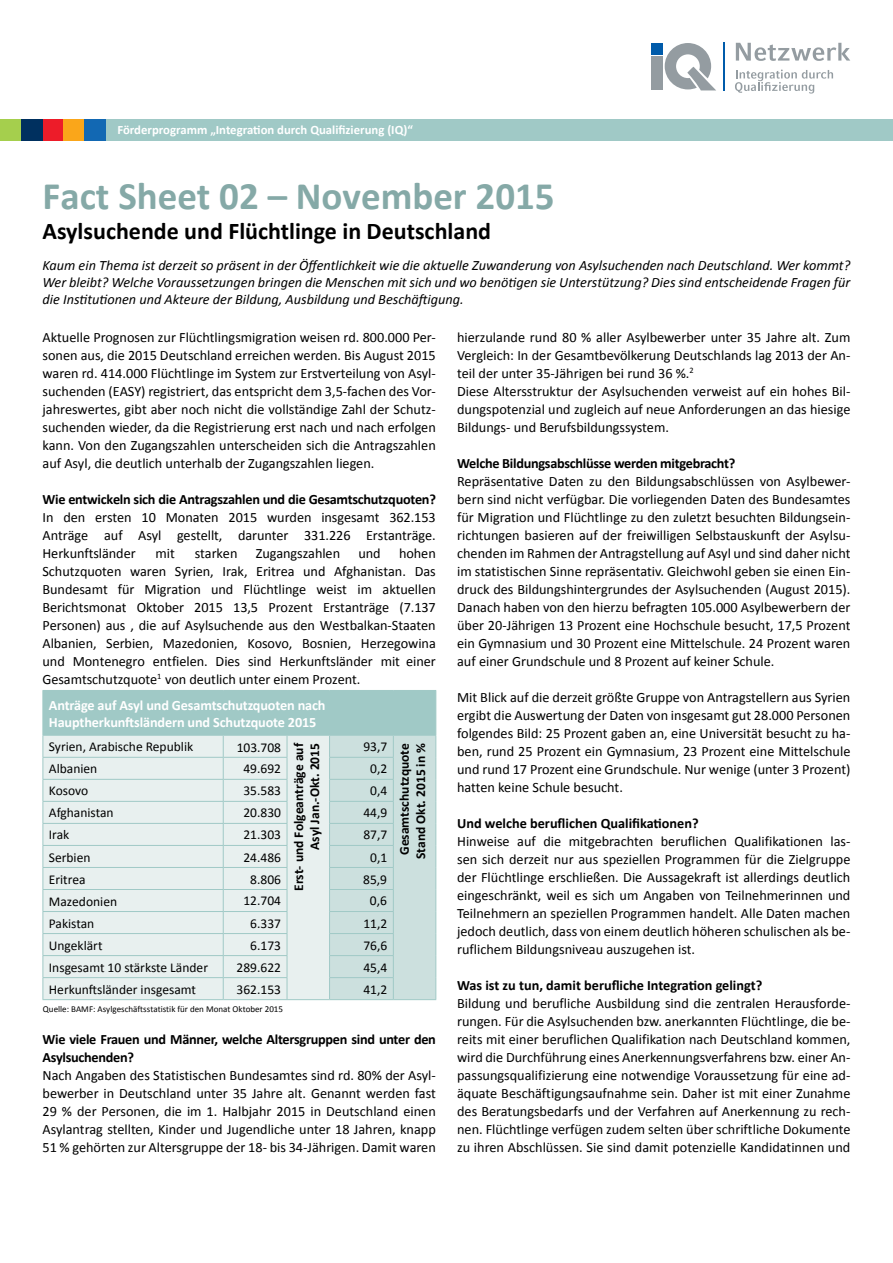
<style>
.page{position:relative;width:893px;height:1263px;background:#fff}
.page>*{position:absolute;margin:0;border:0;box-sizing:border-box;transform-origin:0 0}
.t1{font:700 39px "Calibri";color:#85a9a7}
.t2{font:700 24px "Calibri";color:#000}
.t3{font:14.25px/18px "Calibri";color:#000;text-align:justify}
.t4{font:italic 14.25px/17.1px "Calibri";color:#000;text-align:justify}
.t5{font:700 14.25px/18px "Calibri";letter-spacing:-.02em;color:#000}
.t6{font:700 14.25px "Calibri";color:#000}
.t7{font:700 14.25px/17.1px "Calibri";letter-spacing:-.01em;color:#fff}
.t8{font:13.5px "Calibri";color:#000}
.t9{font:700 13.5px/16.2px "Calibri";color:#000;text-align:right}
.t10{font:700 12.75px "Calibri";color:#fff}
.t11{font:9px "Calibri";color:#000}
</style>
<div class="page">
<svg style="left:43px;top:690px;width:393px;height:310px;background:#d4e5e3"></svg>
<hr style="left:330px;top:999px;width:63px;height:1px;background:#a0c9c6">
<div style="left:652px;top:56px;width:11px;height:34px;background:#949ca1"></div>
<div style="left:652px;top:43px;width:11px;height:11px;background:#005baa"></div>
<svg style="left:665px;top:43px;width:51px;height:47px"></svg>
<hr style="left:723px;top:43px;width:1px;height:48px;background:#005baa">
<svg style="left:735px;top:70px;width:98px;height:24px"></svg>
<svg style="left:736px;top:43px;width:114px;height:18px"></svg>
<div style="left:65px;top:119px;width:828px;height:21px;background:#a0c9c6"></div>
<div style="left:42px;top:119px;width:21px;height:21px;background:#ed1c29"></div>
<div style="left:0;top:119px;width:21px;height:21px;background:#a5cf4d"></div>
<div style="left:63px;top:119px;width:21px;height:21px;background:#faa61a"></div>
<div style="left:84px;top:119px;width:21px;height:21px;background:#1268b3"></div>
<div style="left:21px;top:119px;width:21px;height:21px;background:#00305f"></div>
<p class="t10" style="left:117px;top:122px;width:297px">Förderprogramm „Integration durch Qualifizierung (IQ)“</p>
<h1 class="t1" style="left:43px;top:171px;width:514px">Fact Sheet 02 – November 2015</h1>
<h2 class="t2" style="left:43px;top:215px;width:450px">Asylsuchende und Flüchtlinge in Deutschland</h2>
<p class="t4" style="left:43px;top:256px;width:809px">Kaum ein Thema ist derzeit so präsent in der Öffentlichkeit wie die aktuelle Zuwanderung von Asylsuchenden nach Deutschland. Wer kommt?<br>Wer bleibt? Welche Voraussetzungen bringen die Menschen mit sich und wo benötigen sie Unterstützung? Dies sind entscheidende Fragen für die Institutionen und Akteure der Bildung, Ausbildung und Beschäftigung.</p>
<p class="t3" style="left:43px;top:328px;width:395px">Aktuelle Prognosen zur Flüchtlingsmigration weisen rd. 800.000 Per&shy;sonen aus, die 2015 Deutschland erreichen werden. Bis August 2015 waren rd. 414.000 Flüchtlinge im System zur Erstverteilung von Asyl&shy;suchenden (EASY) registriert, das entspricht dem 3,5-fachen des Vor&shy;jahreswertes, gibt aber noch nicht die vollständige Zahl der Schutz&shy;suchenden wieder, da die Registrierung erst nach und nach erfolgen kann. Von den Zugangszahlen unterscheiden sich die Antragszahlen auf Asyl, die deutlich unterhalb der Zugangszahlen liegen.</p>
<p class="t5" style="left:43px;top:490px;width:395px">Wie entwickeln sich die Antragszahlen und die Gesamtschutzquoten?</p>
<p class="t3" style="left:43px;top:508px;width:395px">In den ersten 10 Monaten 2015 wurden insgesamt 362.153<br>Anträge auf Asyl gestellt, darunter 331.226 Erstanträge.<br>Herkunftsländer</p>
<p class="t3" style="left:43px;top:544px;width:395px;text-indent:356px">hohen Schutzquoten waren Syrien, Irak, Eritrea und Afghanistan. Das Bundesamt für Migration und Flüchtlinge weist im aktuellen Berichtsmonat Oktober 2015 13,5 Prozent Erstanträge (7.137<br>Personen) aus , die auf Asylsuchende aus den Westbalkan-Staaten Albanien, Serbien, Mazedonien, Kosovo, Bosnien, Herzegowina und Montenegro entfielen. Dies sind Herkunftsländer mit einer Gesamtschutzquote<sup>1</sup> von deutlich unter einem Prozent.</p>
<p class="t7" style="left:49px;top:696px;width:278px">Anträge auf Asyl und Gesamtschutzquoten nach<br>Hauptherkunftsländern und Schutzquote 2015</p>
<p class="t8" style="left:49px;top:738px;width:146px">Syrien, Arabische Republik</p>
<p class="t8" style="left:237px;top:738px;width:46px">103.708</p>
<p class="t8" style="left:363px;top:738px;width:25px">93,7</p>
<p class="t8" style="left:49px;top:760px;width:50px">Albanien</p>
<p class="t8" style="left:243px;top:759px;width:39px">49.692</p>
<p class="t8" style="left:370px;top:760px;width:19px">0,2</p>
<p class="t8" style="left:49px;top:782px;width:41px">Kosovo</p>
<p class="t8" style="left:243px;top:782px;width:39px">35.583</p>
<p class="t8" style="left:370px;top:782px;width:19px">0,4</p>
<p class="t8" style="left:49px;top:804px;width:66px">Afghanistan</p>
<p class="t8" style="left:243px;top:803px;width:39px">20.830</p>
<p class="t8" style="left:363px;top:804px;width:25px">44,9</p>
<p class="t8" style="left:49px;top:826px;width:22px">Irak</p>
<p class="t8" style="left:243px;top:826px;width:39px">21.303</p>
<p class="t8" style="left:363px;top:826px;width:25px">87,7</p>
<p class="t8" style="left:49px;top:848px;width:43px">Serbien</p>
<p class="t8" style="left:243px;top:848px;width:39px">24.486</p>
<p class="t8" style="left:370px;top:848px;width:19px">0,1</p>
<p class="t8" style="left:49px;top:870px;width:38px">Eritrea</p>
<p class="t8" style="left:250px;top:870px;width:32px">8.806</p>
<p class="t8" style="left:363px;top:870px;width:25px">85,9</p>
<p class="t8" style="left:49px;top:892px;width:70px">Mazedonien</p>
<p class="t8" style="left:243px;top:891px;width:39px">12.704</p>
<p class="t8" style="left:370px;top:891px;width:19px">0,6</p>
<p class="t8" style="left:49px;top:914px;width:47px">Pakistan</p>
<p class="t8" style="left:250px;top:914px;width:32px">6.337</p>
<p class="t8" style="left:363px;top:914px;width:25px">11,2</p>
<p class="t8" style="left:49px;top:937px;width:55px">Ungeklärt</p>
<p class="t8" style="left:250px;top:936px;width:32px">6.173</p>
<p class="t8" style="left:363px;top:937px;width:25px">76,6</p>
<p class="t8" style="left:49px;top:959px;width:161px">Insgesamt 10 stärkste Länder</p>
<p class="t8" style="left:237px;top:959px;width:46px">289.622</p>
<p class="t8" style="left:363px;top:959px;width:25px">45,4</p>
<p class="t8" style="left:49px;top:981px;width:149px">Herkunftsländer insgesamt</p>
<p class="t8" style="left:237px;top:981px;width:46px">362.153</p>
<p class="t8" style="left:363px;top:980px;width:25px">41,2</p>
<p class="t11" style="left:43px;top:1004px;width:242px">Quelle: BAMF: Asylgeschäftsstatistik für den Monat Oktober 2015</p>
<p class="t5" style="left:43px;top:1030px;width:395px">Wie viele Frauen und Männer, welche Altersgruppen sind unter den<br>Asylsuchenden?</p>
<p class="t3" style="left:43px;top:1066px;width:395px">Nach Angaben des Statistischen Bundesamtes sind rd. 80% der Asyl&shy;bewerber in Deutschland unter 35 Jahre alt. Genannt werden fast 29 % der Personen, die im 1. Halbjahr 2015 in Deutschland einen Asylantrag stellten, Kinder und Jugendliche unter 18 Jahren, knapp 51 % gehörten zur Altersgruppe der 18- bis 34-Jährigen. Damit waren</p>
<p class="t3" style="left:156px;top:544px;width:21px">mit</p>
<p class="t3" style="left:195px;top:544px;width:44px">starken</p>
<p class="t3" style="left:256px;top:544px;width:86px">Zugangszahlen</p>
<p class="t3" style="left:358px;top:544px;width:24px">und</p>
<p class="t9" style="left:290px;top:891px;width:150px;rotate:-90deg">Erst- und Folgeanträge auf<br>Asyl Jan.-Okt. 2015</p>
<p class="t9" style="left:396px;top:859px;width:118px;text-align:center;rotate:-90deg">Gesamtschutzquote<br>Stand Okt. 2015 in %</p>
<p class="t3" style="left:457px;top:328px;width:395px;text-align:left">hierzulande rund 80 % aller Asylbewerber unter 35 Jahre alt. Zum Vergleich: In der Gesamtbevölkerung Deutschlands lag 2013 der An&shy;teil der unter 35-Jährigen bei rund 36 %.<sup>2<br></sup>Diese Altersstruktur der Asylsuchenden verweist auf ein hohes Bil&shy;dungspotenzial und zugleich auf neue Anforderungen an das hiesige Bildungs- und Berufsbildungssystem.</p>
<p class="t5" style="left:457px;top:454px;width:280px">Welche Bildungsabschlüsse werden mitgebracht?</p>
<p class="t3" style="left:457px;top:472px;width:395px">Repräsentative Daten zu den Bildungsabschlüssen von Asylbewer&shy;bern sind nicht verfügbar. Die vorliegenden Daten des Bundesamtes für Migration und Flüchtlinge zu den zuletzt besuchten Bildungsein&shy;richtungen basieren auf der freiwilligen Selbstauskunft der Asylsu&shy;chenden im Rahmen der Antragstellung auf Asyl und sind daher nicht im statistischen Sinne repräsentativ. Gleichwohl geben sie einen Ein&shy;druck des Bildungshintergrundes der Asylsuchenden (August 2015).<br>Danach haben von den hierzu befragten 105.000 Asylbewerbern der über 20-Jährigen 13 Prozent eine Hochschule besucht, 17,5 Prozent ein Gymnasium und 30 Prozent eine Mittelschule. 24 Prozent waren auf einer Grundschule und 8 Prozent auf keiner Schule.</p>
<p class="t3" style="left:457px;top:688px;width:395px">Mit Blick auf die derzeit größte Gruppe von Antragstellern aus Syrien ergibt die Auswertung der Daten von insgesamt gut 28.000 Personen folgendes Bild: 25 Prozent gaben an, eine Universität besucht zu ha&shy;ben, rund 25 Prozent ein Gymnasium, 23 Prozent eine Mittelschule und rund 17 Prozent eine Grundschule. Nur wenige (unter 3 Prozent) hatten keine Schule besucht.</p>
<p class="t6" style="left:457px;top:814px;width:243px">Und welche beruflichen Qualifikationen?</p>
<p class="t3" style="left:457px;top:832px;width:395px">Hinweise auf die mitgebrachten beruflichen Qualifikationen las&shy;sen sich derzeit nur aus speziellen Programmen für die Zielgruppe der Flüchtlinge erschließen. Die Aussagekraft ist allerdings deutlich eingeschränkt, weil es sich um Angaben von Teilnehmerinnen und Teilnehmern an speziellen Programmen handelt. Alle Daten machen jedoch deutlich, dass von einem deutlich höheren schulischen als be&shy;ruflichem Bildungsniveau auszugehen ist.</p>
<p class="t6" style="left:457px;top:976px;width:307px">Was ist zu tun, damit berufliche Integration gelingt?</p>
<p class="t3" style="left:457px;top:994px;width:395px">Bildung und berufliche Ausbildung sind die zentralen Herausforde&shy;rungen. Für die Asylsuchenden bzw. anerkannten Flüchtlinge, die be&shy;reits mit einer beruflichen Qualifikation nach Deutschland kommen, wird die Durchführung eines Anerkennungsverfahrens bzw. einer An&shy;passungsqualifizierung eine notwendige Voraussetzung für eine ad&shy;äquate Beschäftigungsaufnahme sein. Daher ist mit einer Zunahme des Beratungsbedarfs und der Verfahren auf Anerkennung zu rech&shy;nen. Flüchtlinge verfügen zudem selten über schriftliche Dokumente zu ihren Abschlüssen. Sie sind damit potenzielle Kandidatinnen und</p>
</div>
